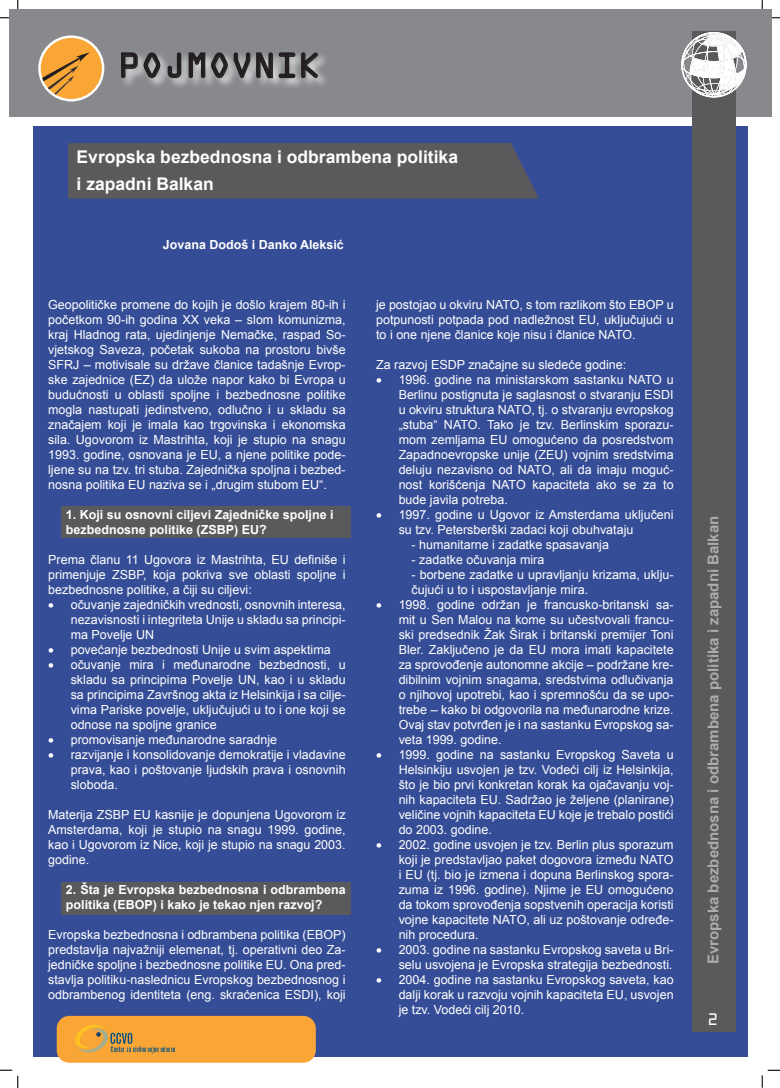
<style>
.page{position:relative;width:780px;height:1088px;background:#fff}
.page>*{position:absolute;margin:0;border:0;box-sizing:border-box;transform-origin:0 0}
.t1{font:31.25px "OCRA Std";color:#231f20}
.t2{font:700 17.5px/26.2px "Arial";color:#fff}
.t3{font:700 15px "Arial";color:#fff}
.t4{font:15px "OCRA Std";color:#fff}
.t5{font:12.5px/15px "Arial";color:#fff;text-align:justify}
.t6{font:700 12.5px/15px "Arial";color:#fff}
.s1{font-style:italic}
</style>
<div class="page">
<svg style="left:761px;top:0;width:19px;height:18px"></svg>
<svg style="left:0;top:0;width:18px;height:18px"></svg>
<div style="left:9px;top:9px;width:762px;height:108px;background:#87898c"></div>
<div style="left:33px;top:126px;width:714px;height:930px;background:#354d96"></div>
<div style="left:692px;top:31px;width:43px;height:1000px;background:#5a5a5d"></div>
<div style="left:119px;top:51px;width:447px;height:55px;background:#fff;opacity:.75"></div>
<svg style="left:120px;top:52px;width:41px;height:27px"></svg>
<svg style="left:167px;top:52px;width:15px;height:27px"></svg>
<svg style="left:188px;top:52px;width:130px;height:27px"></svg>
<svg style="left:38px;top:35px;width:66px;height:66px"></svg>
<div style="left:41px;top:38px;width:61px;height:61px;background:#faa636;border-radius:50%"></div>
<svg style="left:42px;top:52px;width:48px;height:43px"></svg>
<div style="left:57px;top:1016px;width:259px;height:47px;background:#faa636;border-radius:13px"></div>
<svg style="left:75px;top:1025px;width:100px;height:28px"></svg>
<svg style="left:0;top:1069px;width:18px;height:19px"></svg>
<svg style="left:761px;top:1070px;width:19px;height:18px"></svg>
<svg style="left:681px;top:32px;width:65px;height:65px"></svg>
<img style="left:716px;top:77px;width:25px;height:20px">
<div style="left:61px;top:882px;width:290px;height:33px;background:#5a5a5d"></div>
<div style="left:61px;top:506px;width:290px;height:32px;background:#5a5a5d"></div>
<div style="left:68px;top:143px;width:471px;height:56px;background:#5a5a5d"></div>
<h1 class="t1" style="left:118px;top:52px;width:204px">POJMOVNIK</h1>
<h2 class="t2" style="left:77px;top:145px;width:383px">Evropska bezbednosna i odbrambena politika i zapadni Balkan</h2>
<p class="t6" style="left:163px;top:238px;width:182px">Jovana Dodoš i Danko Aleksić</p>
<p class="t5" style="left:48px;top:297px;width:299px">Geopolitičke promene do kojih je došlo krajem 80-ih i početkom 90-ih godina XX veka – slom komunizma, kraj Hladnog rata, ujedinjenje Nemačke, raspad So&shy;vjetskog Saveza, početak sukoba na prostoru bivše SFRJ – motivisale su države članice tadašnje Evrop&shy;ske zajednice (EZ) da ulože napor kako bi Evropa u budućnosti u oblasti spoljne i bezbednosne politike mogla nastupati jedinstveno, odlučno i u skladu sa značajem koji je imala kao trgovinska i ekonomska sila. Ugovorom iz Mastrihta, koji je stupio na snagu 1993. godine, osnovana je EU, a njene politike pode&shy;ljene su na tzv. tri stuba. Zajednička spoljna i bezbed&shy;nosna politika EU naziva se i „drugim stubom EU“.</p>
<p class="t6" style="left:66px;top:508px;width:269px">1. Koji su osnovni ciljevi Zajedničke spoljne i bezbednosne politike (ZSBP) EU?</p>
<p class="t5" style="left:48px;top:552px;width:299px">Prema članu 11 Ugovora iz Mastrihta, EU definiše i primenjuje ZSBP, koja pokriva sve oblasti spoljne i bezbednosne politike, a čiji su ciljevi:</p>
<p class="t5" style="left:71px;top:597px;width:276px;text-indent:-22px">• očuvanje zajedničkih vrednosti, osnovnih interesa, nezavisnosti i integriteta Unije u skladu sa principi&shy;ma Povelje UN</p>
<p class="t5" style="left:48px;top:642px;width:284px">• povećanje bezbednosti Unije u svim aspektima</p>
<p class="t5" style="left:71px;top:657px;width:276px;text-indent:-22px">• očuvanje mira i međunarodne bezbednosti, u skladu sa principima Povelje UN, kao i u skladu sa principima Završnog akta iz Helsinkija i sa cilje&shy;vima Pariske povelje, uključujući u to i one koji se odnose na spoljne granice</p>
<p class="t5" style="left:48px;top:732px;width:230px">• promovisanje međunarodne saradnje</p>
<p class="t5" style="left:71px;top:747px;width:276px;text-indent:-22px">• razvijanje i konsolidovanje demokratije i vladavine prava, kao i poštovanje ljudskih prava i osnovnih sloboda.</p>
<p class="t5" style="left:48px;top:807px;width:299px">Materija ZSBP EU kasnije je dopunjena Ugovorom iz Amsterdama, koji je stupio na snagu 1999. godine, kao i Ugovorom iz Nice, koji je stupio na snagu 2003. godine.</p>
<p class="t6" style="left:66px;top:883px;width:281px">2. Šta je Evropska bezbednosna i odbrambena politika (EBOP) i kako je tekao njen razvoj?</p>
<p class="t5" style="left:48px;top:927px;width:299px">Evropska bezbednosna i odbrambena politika (EBOP) predstavlja najvažniji elemenat, tj. operativni deo Za&shy;jedničke spoljne i bezbednosne politike EU. Ona pred&shy;stavlja politiku-naslednicu Evropskog bezbednosnog i odbrambenog identiteta (eng. skraćenica ESDI), koji</p>
<p class="t5" style="left:376px;top:297px;width:299px">je postojao u okviru NATO, s tom razlikom što EBOP u potpunosti potpada pod nadležnost EU, uključujući u to i one njene članice koje nisu i članice NATO.</p>
<p class="t5" style="left:376px;top:357px;width:251px">Za razvoj ESDP značajne su sledeće godine:</p>
<p class="t5" style="left:398px;top:372px;width:276px;text-indent:-22px">• 1996. godine na ministarskom sastanku NATO u Berlinu postignuta je saglasnost o stvaranju ESDI u okviru struktura NATO, tj. o stvaranju evropskog „stuba“ NATO. Tako je tzv. Berlinskim sporazu&shy;mom zemljama EU omogućeno da posredstvom Zapadnoevropske unije (ZEU) vojnim sredstvima deluju nezavisno od NATO, ali da imaju moguć&shy;nost korišćenja NATO kapaciteta ako se za to bude javila potreba.</p>
<p class="t5" style="left:398px;top:507px;width:276px;text-indent:-22px">• 1997. godine u Ugovor iz Amsterdama uključeni su tzv. Petersberški zadaci koji obuhvataju</p>
<p class="t5" style="left:411px;top:537px;width:199px">- humanitarne i zadatke spasavanja</p>
<p class="t5" style="left:411px;top:552px;width:134px">- zadatke očuvanja mira</p>
<p class="t5" style="left:411px;top:567px;width:263px">- borbene zadatke u upravljanju krizama, uklju&shy;čujući u to i uspostavljanje mira.</p>
<p class="t5" style="left:398px;top:597px;width:276px;text-indent:-22px">• 1998. godine održan je francusko-britanski sa&shy;mit u Sen Malou na kome su učestvovali francu&shy;ski predsednik Žak Širak i britanski premijer Toni Bler. Zaključeno je da EU mora imati kapacitete za sprovođenje autonomne akcije – podržane kre&shy;dibilnim vojnim snagama, sredstvima odlučivanja o njihovoj upotrebi, kao i spremnošću da se upo&shy;trebe – kako bi odgovorila na međunarodne krize.<br>Ovaj stav potvrđen je i na sastanku Evropskog sa&shy;veta 1999. godine.</p>
<p class="t5" style="left:398px;top:747px;width:276px;text-indent:-22px">• 1999. godine na sastanku Evropskog Saveta u Helsinkiju usvojen je tzv. Vodeći cilj iz Helsinkija, što je bio prvi konkretan korak ka ojačavanju voj&shy;nih kapaciteta EU. Sadržao je željene (planirane) veličine vojnih kapaciteta EU koje je trebalo postići do 2003. godine.</p>
<p class="t5" style="left:398px;top:837px;width:276px;text-indent:-22px">• 2002. godine usvojen je tzv. Berlin plus sporazum koji je predstavljao paket dogovora između NATO i EU (tj. bio je izmena i dopuna Berlinskog spora&shy;zuma iz 1996. godine). Njime je EU omogućeno da tokom sprovođenja sopstvenih operacija koristi vojne kapacitete NATO, ali uz poštovanje određe&shy;nih procedura.</p>
<p class="t5" style="left:376px;top:942px;width:299px;text-align:right">• 2003. godine na sastanku Evropskog saveta u Bri&shy;selu usvojena je Evropska strategija bezbednosti<span class="s1">.</span></p>
<p class="t5" style="left:398px;top:972px;width:276px;text-indent:-22px">• 2004. godine na sastanku Evropskog saveta, kao dalji korak u razvoju vojnih kapaciteta EU, usvojen je tzv. Vodeći cilj 2010.</p>
<p class="t3" style="left:703px;top:964px;width:450px;rotate:-90deg">Evropska bezbednosna i odbrambena politika i zapadni Balkan</p>
<p class="t4" style="left:707px;top:1012px;width:12px">2</p>
</div>
